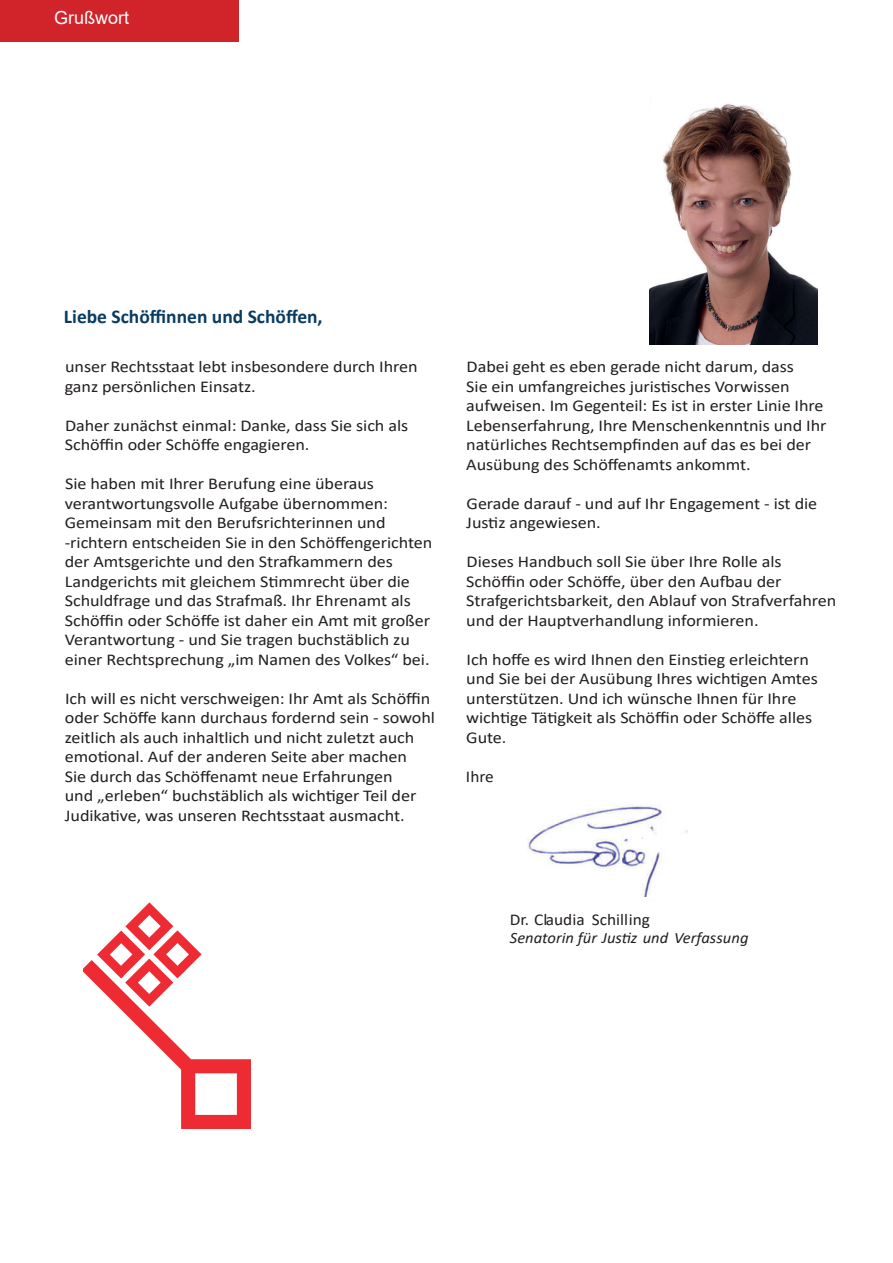
<style>
.page{position:relative;width:893px;height:1263px;background:#fff}
.page>*{position:absolute;margin:0;border:0;box-sizing:border-box;transform-origin:0 0}
.t1{font:700 19.5px "Calibri";color:#093c61}
.t2{font:18px "Arial";color:#fff}
.t3{font:16.5px/19.5px "Calibri";letter-spacing:-.005em;color:#231f20;scale:1.1 1}
.t4{font:16.5px "Calibri";letter-spacing:-.005em;color:#231f20;scale:1.05 1}
.t5{font:italic 15.75px "Calibri";color:#231f20;scale:1.05 1}
</style>
<div class="page">
<img style="left:83px;top:902px;width:167px;height:226px">
<img style="left:527px;top:804px;width:160px;height:92px">
<div style="left:0;top:0;width:239px;height:41px;background:#d1232a"></div>
<img style="left:650px;top:103px;width:168px;height:241px">
<p class="t2" style="left:54px;top:5px;width:77px">Grußwort</p>
<p class="t1" style="left:64px;top:302px;width:260px">Liebe Schöffinnen und Schöffen,</p>
<p class="t3" style="left:65px;top:356px;width:322px">unser Rechtsstaat lebt insbesondere durch Ihren ganz persönlichen Einsatz.</p>
<p class="t3" style="left:65px;top:415px;width:314px">Daher zunächst einmal: Danke, dass Sie sich als<br>Schöffin oder Schöffe engagieren.</p>
<p class="t3" style="left:65px;top:473px;width:336px">Sie haben mit Ihrer Berufung eine überaus verantwortungsvolle Aufgabe übernommen:<br>Gemeinsam mit den Berufsrichterinnen und -richtern entscheiden Sie in den Schöffengerichten der Amtsgerichte und den Strafkammern des Landgerichts mit gleichem Stimmrecht über die Schuldfrage und das Strafmaß. Ihr Ehrenamt als Schöffin oder Schöffe ist daher ein Amt mit großer Verantwortung - und Sie tragen buchstäblich zu einer Rechtsprechung „im Namen des Volkes“ bei.</p>
<p class="t3" style="left:65px;top:688px;width:338px">Ich will es nicht verschweigen: Ihr Amt als Schöffin oder Schöffe kann durchaus fordernd sein - sowohl zeitlich als auch inhaltlich und nicht zuletzt auch emotional. Auf der anderen Seite aber machen<br>Sie durch das Schöffenamt neue Erfahrungen<br>und „erleben“ buchstäblich als wichtiger Teil der Judikative, was unseren Rechtsstaat ausmacht.</p>
<p class="t3" style="left:466px;top:357px;width:329px">Dabei geht es eben gerade nicht darum, dass<br>Sie ein umfangreiches juristisches Vorwissen aufweisen. Im Gegenteil: Es ist in erster Linie Ihre Lebenserfahrung, Ihre Menschenkenntnis und Ihr natürliches Rechtsempfinden auf das es bei der Ausübung des Schöffenamts ankommt.</p>
<p class="t3" style="left:466px;top:493px;width:320px">Gerade darauf - und auf Ihr Engagement - ist die<br>Justiz angewiesen.</p>
<p class="t3" style="left:466px;top:552px;width:338px">Dieses Handbuch soll Sie über Ihre Rolle als Schöffin oder Schöffe, über den Aufbau der Strafgerichtsbarkeit, den Ablauf von Strafverfahren und der Hauptverhandlung informieren.</p>
<p class="t3" style="left:466px;top:649px;width:321px">Ich hoffe es wird Ihnen den Einstieg erleichtern und Sie bei der Ausübung Ihres wichtigen Amtes unterstützen. Und ich wünsche Ihnen für Ihre wichtige Tätigkeit als Schöffin oder Schöffe alles Gute.</p>
<p class="t4" style="left:466px;top:765px;width:28px">Ihre</p>
<p class="t4" style="left:510px;top:907px;width:135px">Dr. Claudia Schilling</p>
<p class="t5" style="left:510px;top:927px;width:229px">Senatorin für Justiz und Verfassung</p>
</div>
